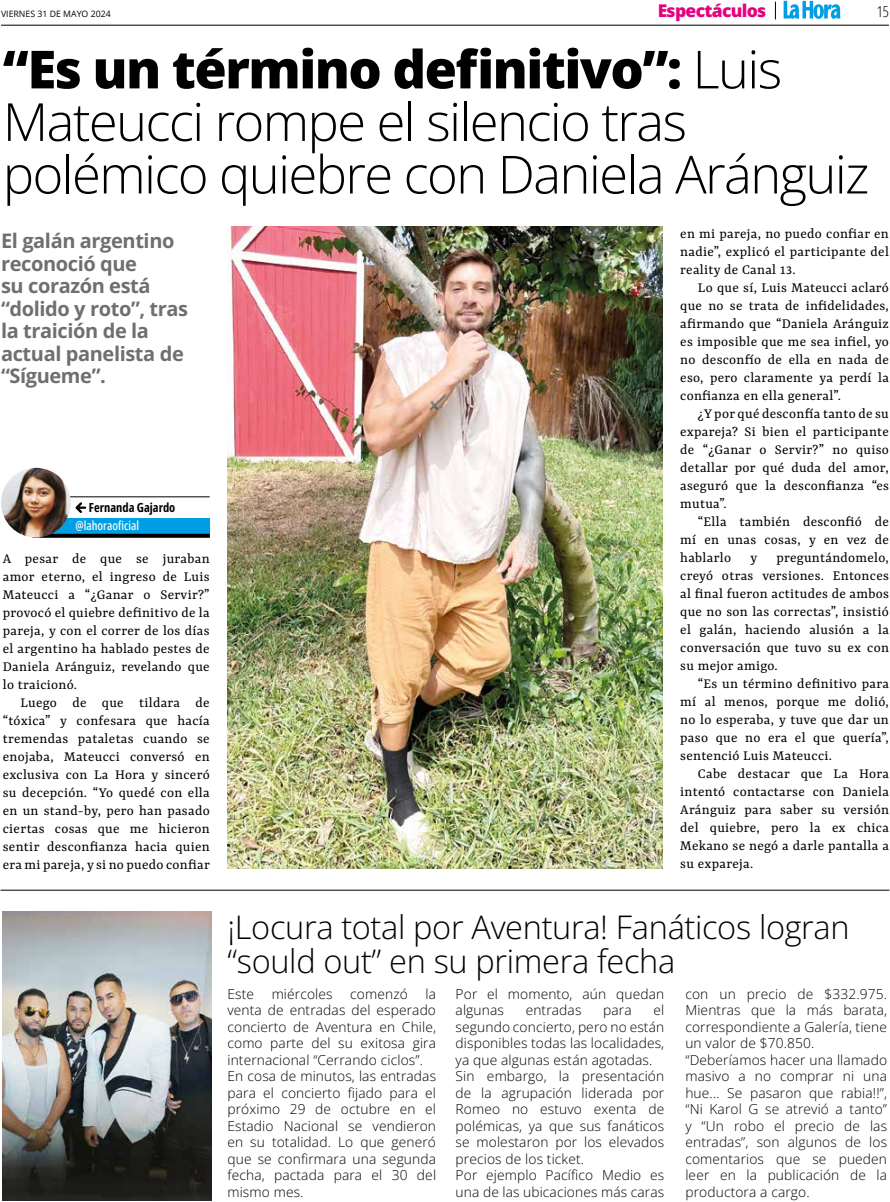
<style>
.page{position:relative;width:890px;height:1202px;background:#fff}
.page>*{position:absolute;margin:0;border:0;box-sizing:border-box;transform-origin:0 0}
.t1{font:300 52.5px/52.5px "Open Sans";letter-spacing:-.03em;color:#000}
.t2{font:300 32.5px/33.8px "Open Sans";letter-spacing:-.01em;color:#000}
.t3{font:700 20px/22.5px "Open Sans";letter-spacing:-.02em;color:#706f6f}
.t4{font:800 17.5px "Open Sans";letter-spacing:-.04em;color:#e6007d}
.t5{font:15px/18px "Rasa";letter-spacing:.02em;color:#000;text-align:justify}
.t6{font:300 15px "Open Sans Condensed";color:#000}
.t7{font:300 13.75px/16.5px "Open Sans";letter-spacing:.01em;color:#000}
.t8{font:700 12.5px "Open Sans Condensed";color:#000}
.t9{font:500 12.5px "Open Sans Condensed";color:#fff}
.t10{font:8.75px "Open Sans";color:#000}
.s1{font-weight:800}
</style>
<div class="page">
<svg style="left:783px;top:1px;width:57px;height:18px"></svg>
<svg style="left:775px;top:2px;width:1px;height:17px"></svg>
<hr style="left:1px;top:25px;width:887px;height:1px;background:#000">
<hr style="left:1px;top:889px;width:888px;height:1px;background:#000">
<img style="left:3px;top:911px;width:208px;height:289px">
<img style="left:227px;top:227px;width:435px;height:641px">
<div style="left:33px;top:518px;width:177px;height:19px;background:#009fe3"></div>
<svg style="left:42px;top:533px;width:168px;height:4px"></svg>
<hr style="left:33px;top:496px;width:177px;height:1px;background:#000">
<img style="left:1px;top:468px;width:70px;height:69px;border-radius:35px">
<svg style="left:75px;top:502px;width:11px;height:11px"></svg>
<p class="t10" style="left:1px;top:7px;width:111px">VIERNES 31 DE MAYO 2024</p>
<p class="t4" style="left:657px;top:-2px;width:110px">Espectáculos</p>
<p class="t6" style="left:876px;top:1px;width:14px">15</p>
<h1 class="t1" style="left:3px;top:42px;width:867px"><span class="s1">“Es un término definitivo”:</span> Luis<br>Mateucci rompe el silencio tras polémico quiebre con Daniela Aránguiz</h1>
<h3 class="t3" style="left:1px;top:229px;width:189px">El galán argentino reconoció que<br>su corazón está “dolido y roto”, tras la traición de la actual panelista de “Sígueme”.</h3>
<p class="t5" style="left:680px;top:225px;width:210px">en mi pareja, no puedo confiar en nadie”, explicó el participante del reality de Canal 13.</p>
<p class="t5" style="left:680px;top:279px;width:210px;text-indent:18px">Lo que sí, Luis Mateucci aclaró que no se trata de infidelidades, afirmando que “Daniela Aránguiz es imposible que me sea infiel, yo no desconfío de ella en nada de eso, pero claramente ya perdí la confianza en ella general”.</p>
<p class="t5" style="left:680px;top:405px;width:210px;text-indent:18px">¿Y por qué desconfía tanto de su expareja? Si bien el participante de “¿Ganar o Servir?” no quiso detallar por qué duda del amor, aseguró que la desconfianza “es mutua”.</p>
<p class="t5" style="left:680px;top:513px;width:210px;text-indent:18px">“Ella también desconfió de mí en unas cosas, y en vez de hablarlo</p>
<p class="t8" style="left:89px;top:498px;width:88px">Fernanda Gajardo</p>
<p class="t9" style="left:75px;top:517px;width:65px">@lahoraoficial</p>
<p class="t5" style="left:680px;top:549px;width:210px;text-indent:96px">preguntándomelo, creyó otras versiones. Entonces al final fueron actitudes de ambos que no son las correctas”, insistió el galán, haciendo alusión a la conversación que tuvo su ex con su mejor amigo.</p>
<p class="t5" style="left:680px;top:675px;width:210px;text-indent:18px">“Es un término definitivo para mí al menos, porque me dolió, no lo esperaba, y tuve que dar un paso que no era el que quería”, sentenció Luis Mateucci.</p>
<p class="t5" style="left:680px;top:765px;width:210px;text-indent:18px">Cabe destacar que La Hora intentó contactarse con Daniela Aránguiz para saber su versión del quiebre, pero la ex chica Mekano se negó a darle pantalla a su expareja.</p>
<p class="t5" style="left:3px;top:549px;width:208px">A pesar de que se juraban amor eterno, el ingreso de Luis Mateucci a “¿Ganar o Servir?” provocó el quiebre definitivo de la pareja, y con el correr de los días el argentino ha hablado pestes de Daniela Aránguiz, revelando que lo traicionó.</p>
<p class="t5" style="left:3px;top:693px;width:208px;text-indent:18px">Luego de que tildara de “tóxica” y confesara que hacía tremendas pataletas cuando se enojaba, Mateucci conversó en exclusiva con La Hora y sinceró su decepción. “Yo quedé con ella en un stand-by, pero han pasado ciertas cosas que me hicieron sentir desconfianza hacia quien era mi pareja, y si no puedo confiar</p>
<p class="t5" style="left:750px;top:549px;width:8px">y</p>
<h2 class="t2" style="left:227px;top:909px;width:623px">¡Locura total por Aventura! Fanáticos logran “sould out” en su primera fecha</h2>
<p class="t7" style="left:227px;top:984px;width:28px">Este</p>
<p class="t7" style="left:271px;top:984px;width:62px">miércoles</p>
<p class="t7" style="left:350px;top:984px;width:59px">comenzó</p>
<p class="t7" style="left:227px;top:984px;width:210px;text-indent:198px">la venta de entradas del esperado concierto de Aventura en Chile, como parte del su exitosa gira internacional “Cerrando ciclos”.<br>En cosa de minutos, las entradas para el concierto fijado para el próximo 29 de octubre en el<br>Estadio Nacional se vendieron en su totalidad. Lo que generó que se confirmara una segunda fecha, pactada para el 30 del mismo mes.</p>
<p class="t7" style="left:455px;top:984px;width:210px">Por el momento, aún quedan algunas</p>
<p class="t7" style="left:685px;top:984px;width:203px">con un precio de $332.975.<br>Mientras que la más barata, correspondiente a Galería, tiene un valor de $70.850. “Deberíamos hacer una llamado masivo a no comprar ni una hue... Se pasaron que rabia!!”, “Ni Karol G se atrevió a tanto” y “Un robo el precio de las entradas”, son algunos de los comentarios que se pueden leer en la publicación de la productora a cargo.</p>
<p class="t7" style="left:455px;top:1001px;width:210px;text-indent:198px">el segundo concierto, pero no están disponibles todas las localidades, ya que algunas están agotadas.<br>Sin embargo, la presentación de la agrupación liderada por<br>Romeo no estuvo exenta de polémicas, ya que sus fanáticos se molestaron por los elevados precios de los ticket.<br>Por ejemplo Pacífico Medio es una de las ubicaciones más caras</p>
<p class="t7" style="left:525px;top:1001px;width:57px">entradas</p>
<p class="t7" style="left:603px;top:1001px;width:30px">para</p>
</div>
